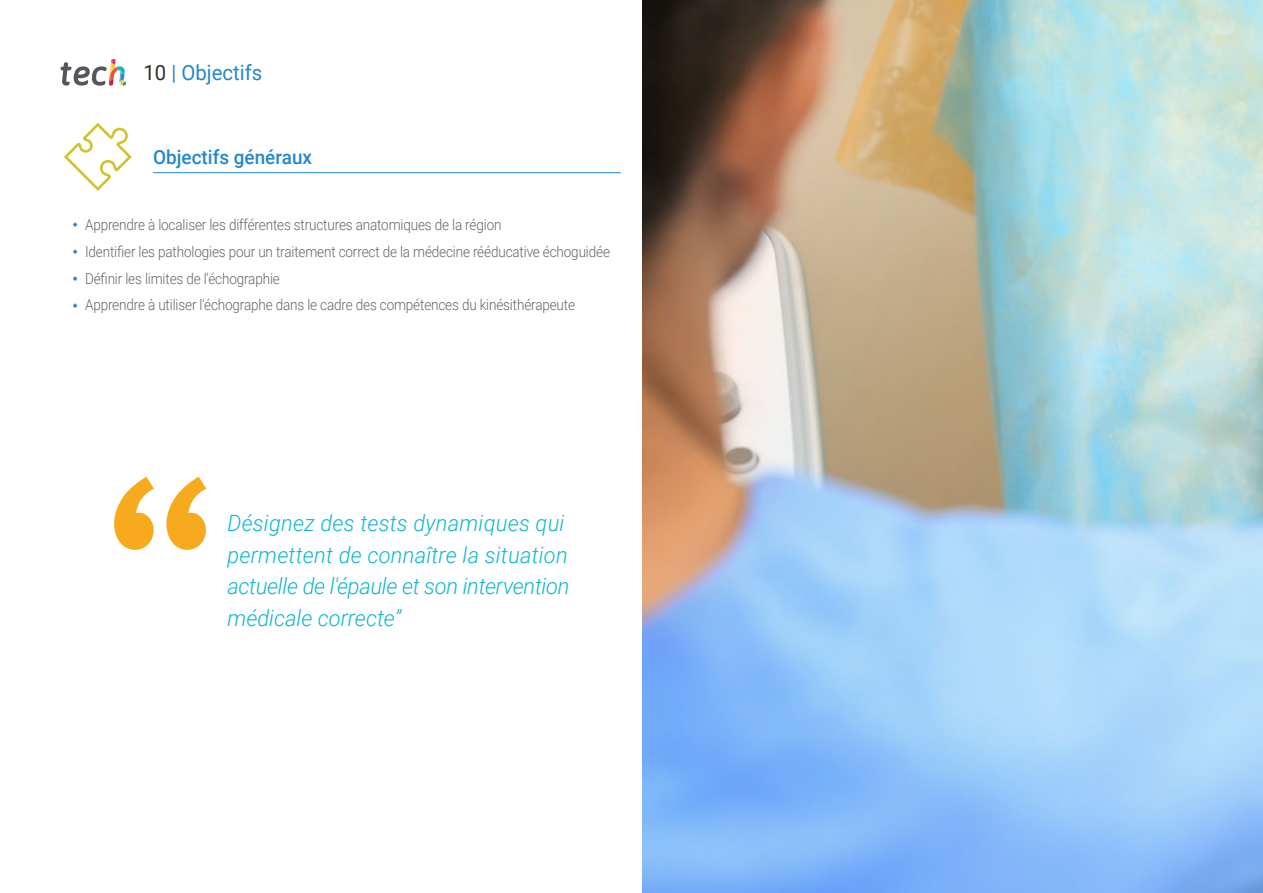
<style>
.page{position:relative;width:1263px;height:893px;background:#fff}
.page>*{position:absolute;margin:0;border:0;box-sizing:border-box;transform-origin:0 0}
.t1{font:italic 300 22.5px/31.5px "Roboto";letter-spacing:.01em;color:#0fb6cf}
.t2{font:21px "Roboto";color:#2488c9}
.t3{font:500 19.5px "Roboto";color:#2488c9}
.t4{font:300 15px/26.7px "Roboto";letter-spacing:-.01em;color:#61646a;scale:.9 1}
.s1{color:#312e20}
</style>
<div class="page">
<img style="left:642px;top:0;width:621px;height:893px">
<svg style="left:61px;top:59px;width:65px;height:27px"></svg>
<hr style="left:153px;top:172px;width:468px;height:1px;background:#2488c9">
<svg style="left:64px;top:123px;width:68px;height:68px"></svg>
<svg style="left:114px;top:477px;width:92px;height:73px"></svg>
<h2 class="t2" style="left:144px;top:57px;width:120px"><span class="s1">10</span> | Objectifs</h2>
<h3 class="t3" style="left:153px;top:144px;width:160px">Objectifs généraux</h3>
<p class="t4" style="left:85px;top:211px;width:585px">Apprendre à localiser les différentes structures anatomiques de la région<br>Identifier les pathologies pour un traitement correct de la médecine rééducative échoguidée Définir les limites de l'échographie<br>Apprendre à utiliser l'échographe dans le cadre des compétences du kinésithérapeute</p>
<h1 class="t1" style="left:227px;top:507px;width:343px">Désignez des tests dynamiques qui permettent de connaître la situation actuelle de l'épaule et son intervention médicale correcte”</h1>
</div>
